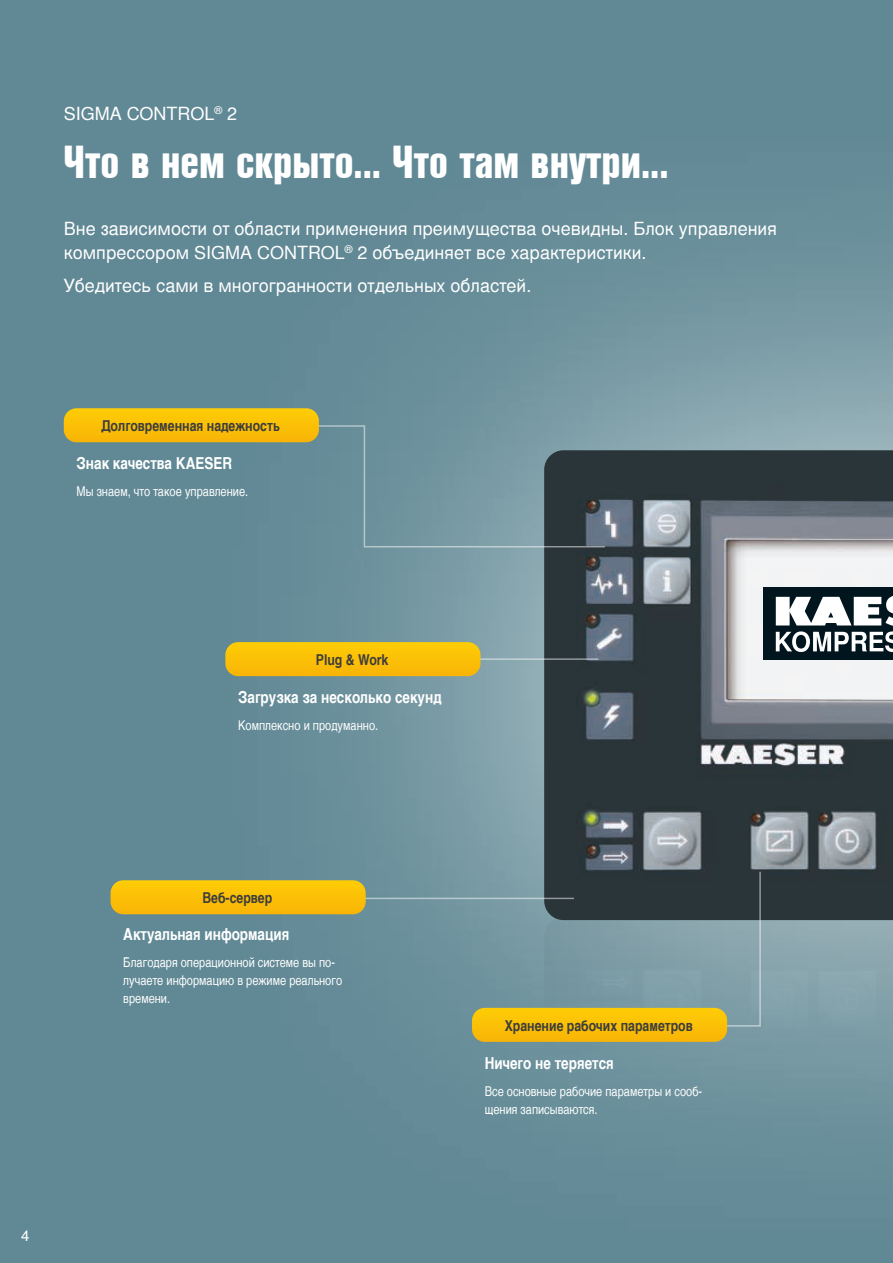
<style>
.page{position:relative;width:893px;height:1263px;background:#618995}
.page>*{position:absolute;margin:0;border:0;box-sizing:border-box;transform-origin:0 0}
.t1{font:45px "Nimbus San L Bla Con";color:#fff}
.t2{font:18px/24px "Nimbus San L";color:#fff}
.t3{font:16.5px "Nimbus San L Bol Con";color:#fff}
.t4{font:15px "Nimbus San L Bol Con";color:#3d3d3c}
.t5{font:15px "Nimbus San L";color:#fff}
.t6{font:13.5px/18px "Nimbus San L Reg Con";color:#fff}
</style>
<div class="page">
<div style="left:196px;top:101px;width:697px;height:1162px;background:#fff;opacity:.75"></div>
<img style="left:544px;top:450px;width:349px;height:470px">
<div style="left:763px;top:587px;width:130px;height:73px;background:#00151d"></div>
<svg style="left:776px;top:596px;width:117px;height:56px"></svg>
<hr style="left:480px;top:658px;width:118px;height:2px;background:#fff">
<hr style="left:361px;top:898px;width:213px;height:1px;background:#fff">
<svg style="left:111px;top:880px;width:255px;height:34px;background:#f7bf09"></svg>
<svg style="left:225px;top:642px;width:255px;height:34px;background:#f8bf09"></svg>
<svg style="left:64px;top:408px;width:542px;height:140px;background:#778f84"></svg>
<svg style="left:472px;top:870px;width:290px;height:172px;background:#808c73"></svg>
<p class="t2" style="left:64px;top:102px;width:175px">SIGMA CONTROL<sup>®</sup> 2</p>
<h1 class="t1" style="left:64px;top:128px;width:606px">Что в нем скрыто... Что там внутри...</h1>
<p class="t2" style="left:64px;top:217px;width:715px">Вне зависимости от области применения преимущества очевидны. Блок управления компрессором SIGMA CONTROL<sup>®</sup> 2 объединяет все характеристики.</p>
<p class="t2" style="left:64px;top:274px;width:469px">Убедитесь сами в многогранности отдельных областей.</p>
<p class="t4" style="left:101px;top:416px;width:180px">Долговременная надежность</p>
<p class="t3" style="left:77px;top:453px;width:157px">Знак качества KAESER</p>
<p class="t6" style="left:77px;top:483px;width:173px">Мы знаем, что такое управление.</p>
<p class="t4" style="left:316px;top:650px;width:74px">Plug &amp; Work</p>
<p class="t3" style="left:238px;top:687px;width:205px">Загрузка за несколько секунд</p>
<p class="t6" style="left:238px;top:717px;width:142px">Комплексно и продуманно.</p>
<p class="t5" style="left:21px;top:1226px;width:10px">4</p>
<p class="t4" style="left:202px;top:888px;width:71px">Веб-сервер</p>
<p class="t3" style="left:123px;top:924px;width:167px">Актуальная информация</p>
<p class="t6" style="left:123px;top:954px;width:220px">Благодаря операционной системе вы по&shy;лучаете информацию в режиме реального времени.</p>
<p class="t4" style="left:505px;top:1016px;width:190px">Хранение рабочих параметров</p>
<p class="t3" style="left:485px;top:1053px;width:131px">Ничего не теряется</p>
<p class="t6" style="left:485px;top:1083px;width:219px">Все основные рабочие параметры и сооб&shy;щения записываются.</p>
</div>
